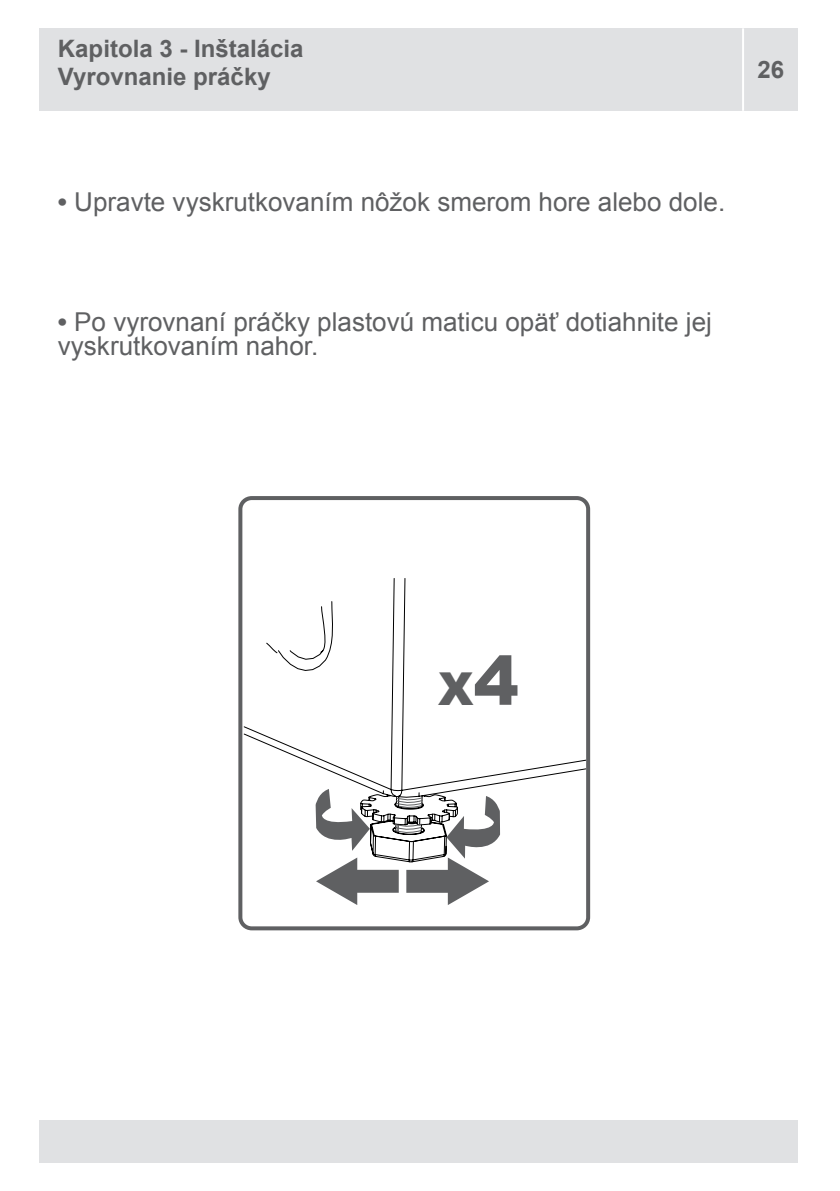
<style>
.page{position:relative;width:840px;height:1191px;background:#fff}
.page>*{position:absolute;margin:0;border:0;box-sizing:border-box;transform-origin:0 0}
.t1{font:900 45.4px "Arial";color:#5f6062}
.t2{font:26px/24px "Arial";color:#5f6062}
.t3{font:700 24px/28.8px "Arial";color:#5f6062}
.s1{font-weight:700}
.s2{font-size:68px}
</style>
<div class="page">
<div style="left:40px;top:28px;width:757px;height:83px;background:#e0e1e3"></div>
<div style="left:40px;top:1120px;width:757px;height:42px;background:#e0e1e3"></div>
<hr style="left:741px;top:28px;width:2px;height:83px;background:#fff">
<svg style="left:243px;top:578px;width:343px;height:353px"></svg>
<div style="left:238px;top:496px;width:351px;height:434px;border:4px solid #5f6062;border-radius:11px"></div>
<svg style="left:315px;top:789px;width:185px;height:116px"></svg>
<p class="t3" style="left:58px;top:35px;width:247px">Kapitola 3 - Inštalácia<br>Vyrovnanie práčky</p>
<p class="t3" style="left:757px;top:56px;width:28px">26</p>
<p class="t2" style="left:58px;top:190px;width:668px"><span class="s1">•</span> Upravte vyskrutkovaním nôžok smerom hore alebo dole.</p>
<p class="t2" style="left:58px;top:310px;width:655px"><span class="s1">•</span> Po vyrovnaní práčky plastovú maticu opäť dotiahnite jej vyskrutkovaním nahor.</p>
<h1 class="t1" style="left:438px;top:655px;width:82px">X<span class="s2">4</span></h1>
</div>
